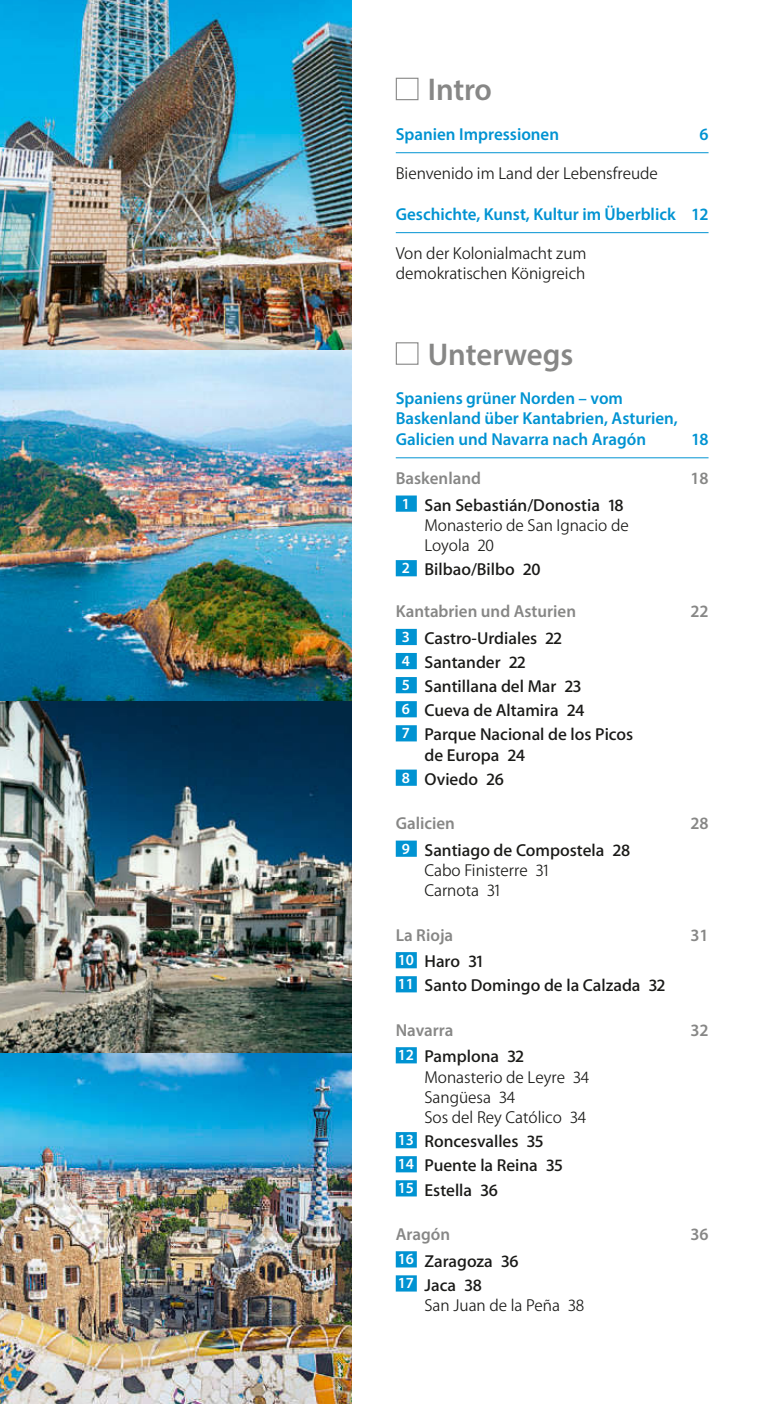
<style>
.page{position:relative;width:766px;height:1404px;background:#fff}
.page>*{position:absolute;margin:0;border:0;box-sizing:border-box;transform-origin:0 0}
.t1{font:600 31.5px "Myriad Pro";letter-spacing:-.005em;color:#878786}
.t2{font:300 17.32px/20.2px "ADAC Myriad OT";color:#1a1a18}
.t3{font:700 17.32px/24.1px "ADAC Myriad OT";color:#1a1a18}
.t4{font:600 17.32px/20.2px "Myriad Pro";color:#0093d2}
.t5{font:600 17.32px "Myriad Pro";color:#878786}
.s1{font-family:"Myriad Pro";font-weight:600;font-size:15.53px;color:#fff}
.s2{font-weight:700}
</style>
<div class="page">
<hr style="left:395px;top:152px;width:313px;height:1px;background:#0093d2">
<hr style="left:395px;top:232px;width:313px;height:1px;background:#0093d2">
<hr style="left:395px;top:457px;width:313px;height:1px;background:#0093d2">
<div style="left:395px;top:495px;width:21px;height:16px;background:#0093d2"></div>
<div style="left:395px;top:560px;width:21px;height:16px;background:#0093d2"></div>
<div style="left:395px;top:628px;width:21px;height:17px;background:#0093d2"></div>
<div style="left:395px;top:653px;width:21px;height:16px;background:#0093d2"></div>
<div style="left:395px;top:677px;width:21px;height:16px;background:#0093d2"></div>
<div style="left:395px;top:701px;width:21px;height:16px;background:#0093d2"></div>
<div style="left:395px;top:725px;width:21px;height:16px;background:#0093d2"></div>
<div style="left:395px;top:769px;width:21px;height:16px;background:#0093d2"></div>
<div style="left:395px;top:840px;width:21px;height:16px;background:#0093d2"></div>
<div style="left:395px;top:952px;width:21px;height:16px;background:#0093d2"></div>
<div style="left:395px;top:976px;width:21px;height:16px;background:#0093d2"></div>
<div style="left:395px;top:1047px;width:21px;height:16px;background:#0093d2"></div>
<div style="left:395px;top:1131px;width:21px;height:17px;background:#0093d2"></div>
<div style="left:395px;top:1155px;width:21px;height:17px;background:#0093d2"></div>
<div style="left:395px;top:1180px;width:21px;height:16px;background:#0093d2"></div>
<div style="left:395px;top:1251px;width:21px;height:16px;background:#0093d2"></div>
<div style="left:395px;top:1275px;width:21px;height:16px;background:#0093d2"></div>
<div style="left:395px;top:78px;width:23px;height:22px;border:1px solid #878786"></div>
<div style="left:395px;top:342px;width:23px;height:23px;border:1px solid #878786"></div>
<img style="left:0;top:0;width:351px;height:1403px">
<p class="t1" style="left:427px;top:70px;width:66px">Intro</p>
<p class="t4" style="left:395px;top:123px;width:165px">Spanien Impressionen</p>
<p class="t4" style="left:699px;top:123px;width:11px">6</p>
<p class="t2" style="left:395px;top:163px;width:264px">Bienvenido im Land der Lebensfreude</p>
<p class="t4" style="left:395px;top:203px;width:314px">Geschichte, Kunst, Kultur im Überblick 12</p>
<p class="t2" style="left:395px;top:243px;width:192px">Von der Kolonialmacht zum demokratischen Königreich</p>
<p class="t1" style="left:427px;top:334px;width:147px">Unterwegs</p>
<p class="t4" style="left:395px;top:388px;width:283px">Spaniens grüner Norden – vom<br>Baskenland über Kantabrien, Asturien,<br>Galicien und Navarra nach Aragón</p>
<p class="t4" style="left:691px;top:428px;width:19px">18</p>
<p class="t5" style="left:395px;top:467px;width:87px">Baskenland</p>
<p class="t5" style="left:690px;top:467px;width:20px">18</p>
<p class="t2" style="left:424px;top:495px;width:206px;text-indent:-23px"><span class="s1">1</span> <span class="s2">San Sebastián/Donostia 18<br></span>Monasterio de San Ignacio de<br>Loyola 20</p>
<p class="t3" style="left:402px;top:557px;width:140px"><span class="s1">2</span> Bilbao/Bilbo 20</p>
<p class="t5" style="left:395px;top:600px;width:182px">Kantabrien und Asturien</p>
<p class="t5" style="left:690px;top:600px;width:20px">22</p>
<p class="t3" style="left:402px;top:626px;width:233px"><span class="s1">3</span> Castro-Urdiales 22<br><span class="s1">4</span> Santander 22<br><span class="s1">5</span> Santillana del Mar 23<br><span class="s1">6</span> Cueva de Altamira 24<br><span class="s1">7</span> Parque Nacional de los Picos</p>
<p class="t3" style="left:402px;top:743px;width:125px;text-indent:23px">de Europa 24<br><span class="s1">8</span> Oviedo 26</p>
<p class="t5" style="left:395px;top:812px;width:61px">Galicien</p>
<p class="t5" style="left:690px;top:812px;width:20px">28</p>
<p class="t2" style="left:424px;top:840px;width:207px;text-indent:-23px"><span class="s1">9</span> <span class="s2">Santiago de Compostela 28<br></span>Cabo Finisterre 31<br>Carnota 31</p>
<p class="t5" style="left:395px;top:923px;width:59px">La Rioja</p>
<p class="t5" style="left:690px;top:923px;width:20px">31</p>
<p class="t3" style="left:397px;top:949px;width:269px"><span class="s1">10</span> Haro 31<br><span class="s1">11</span> Santo Domingo de la Calzada 32</p>
<p class="t5" style="left:395px;top:1018px;width:59px">Navarra</p>
<p class="t5" style="left:690px;top:1018px;width:20px">32</p>
<p class="t2" style="left:424px;top:1046px;width:166px;text-indent:-27px"><span class="s1">12</span> <span class="s2">Pamplona 32<br></span>Monasterio de Leyre 34<br>Sangüesa 34<br>Sos del Rey Católico 34</p>
<p class="t3" style="left:397px;top:1129px;width:166px"><span class="s1">13</span> Roncesvalles 35<br><span class="s1">14</span> Puente la Reina 35<br><span class="s1">15</span> Estella 36</p>
<p class="t5" style="left:395px;top:1222px;width:56px">Aragón</p>
<p class="t5" style="left:690px;top:1222px;width:20px">36</p>
<p class="t3" style="left:397px;top:1248px;width:122px"><span class="s1">16</span> Zaragoza 36<br><span class="s1">17</span> Jaca 38</p>
<p class="t2" style="left:424px;top:1294px;width:161px">San Juan de la Peña 38</p>
</div>
